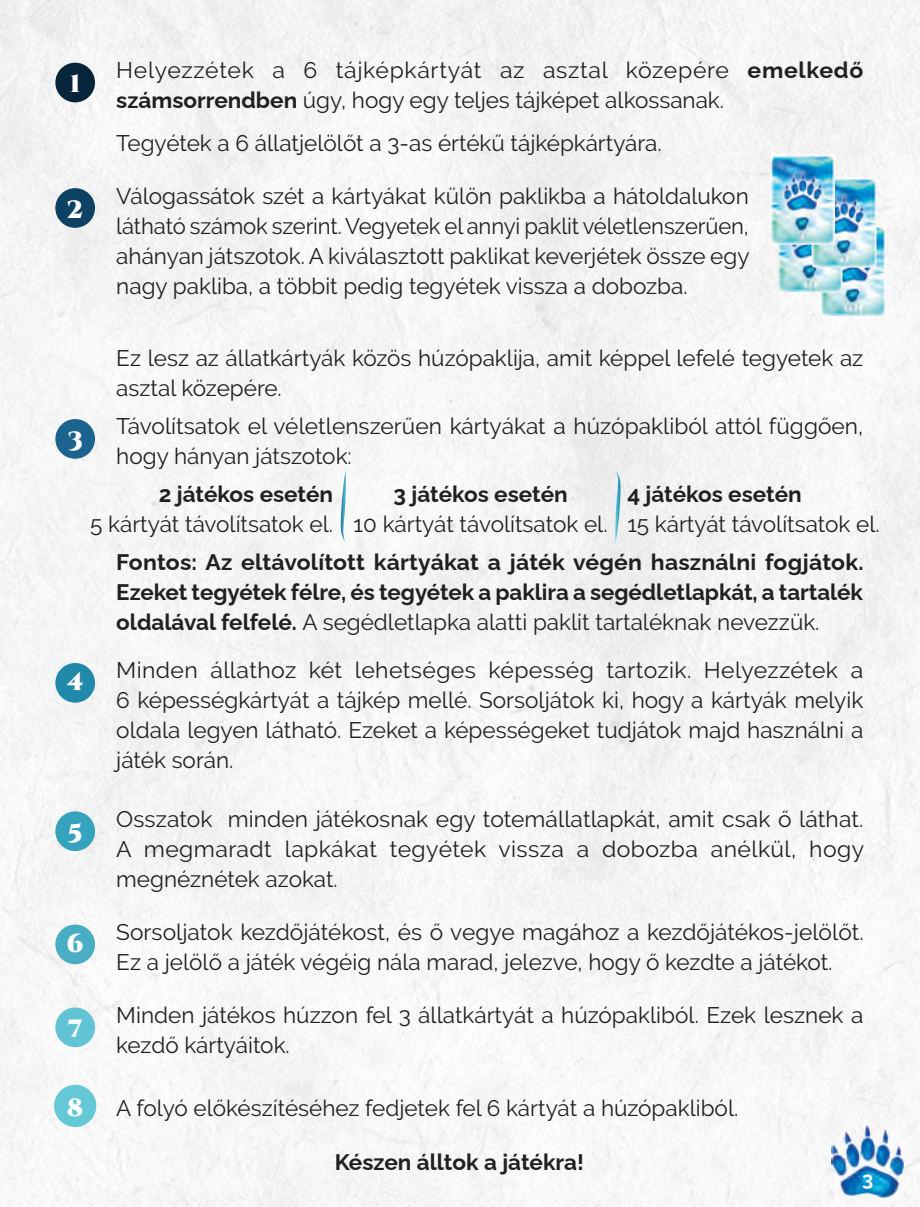
<style>
.page{position:relative;width:920px;height:1207px;background:#f6f5f5}
.page>*{position:absolute;margin:0;border:0;box-sizing:border-box;transform-origin:0 0}
.t1{font:900 25px "Cinzel";color:#fff}
.t2{font:22.5px/30px "Raleway";color:#231f20}
.t3{font:100 22.5px/30px "Raleway";color:#231f20;text-align:justify}
.t4{font:100 20px "Raleway";color:#fff}
.s1{font-weight:100}
.s2{font-weight:400}
</style>
<div class="page">
<div style="left:0;top:130px;width:190px;height:961px;background:#f6f6f6"></div>
<img style="left:820px;top:225px;width:65px;height:91px">
<img style="left:777px;top:245px;width:65px;height:47px">
<img style="left:811px;top:177px;width:65px;height:91px">
<img style="left:770px;top:154px;width:65px;height:91px">
<div style="left:55px;top:188px;width:40px;height:40px;background:#0e4265;border-radius:50%"></div>
<svg style="left:341px;top:470px;width:5px;height:72px"></svg>
<svg style="left:615px;top:470px;width:6px;height:72px"></svg>
<div style="left:55px;top:419px;width:40px;height:40px;background:#1c6390;border-radius:50%"></div>
<div style="left:55px;top:663px;width:40px;height:40px;background:#218aaa;border-radius:50%"></div>
<div style="left:55px;top:811px;width:40px;height:40px;background:#36a3be;border-radius:50%"></div>
<div style="left:55px;top:924px;width:40px;height:40px;background:#49adc4;border-radius:50%"></div>
<div style="left:55px;top:1007px;width:40px;height:40px;background:#61c3d4;border-radius:50%"></div>
<div style="left:55px;top:63px;width:40px;height:39px;background:#06243a;border-radius:50%"></div>
<div style="left:55px;top:1086px;width:40px;height:40px;background:#65c8d6;border-radius:50%"></div>
<div style="left:54px;top:1085px;width:42px;height:42px;border:2px solid #65c8d6;border-radius:50%"></div>
<img style="left:832px;top:1123px;width:71px;height:84px">
<p class="t1" style="left:70px;top:68px;width:12px">1</p>
<p class="t1" style="left:67px;top:193px;width:18px">2</p>
<p class="t2" style="left:116px;top:55px;width:748px">Helyezzétek a 6 tájképkártyát az asztal közepére <span class="s1">emelkedő számsorrendben</span> úgy, hogy egy teljes tájképet alkossanak.</p>
<p class="t2" style="left:116px;top:128px;width:547px">Tegyétek a 6 állatjelölőt a 3-as értékű tájképkártyára.</p>
<p class="t2" style="left:116px;top:181px;width:635px;text-align:justify">Válogassátok szét a kártyákat külön paklikba a hátoldalukon látható számok szerint. Vegyetek el annyi paklit véletlenszerűen, ahányan játszotok. A kiválasztott paklikat keverjétek össze egy nagy pakliba, a többit pedig tegyétek vissza a dobozba.</p>
<p class="t1" style="left:68px;top:424px;width:17px">3</p>
<p class="t2" style="left:116px;top:343px;width:748px">Ez lesz az állatkártyák közös húzópaklija, amit képpel lefelé tegyetek az asztal közepére.</p>
<p class="t2" style="left:116px;top:411px;width:748px">Távolítsatok el véletlenszerűen kártyákat a húzópakliból attól függően, hogy hányan játszotok:</p>
<p class="t3" style="left:159px;top:476px;width:176px">2 játékos esetén</p>
<p class="t2" style="left:90px;top:509px;width:244px">5 kártyát távolítsatok el.</p>
<p class="t3" style="left:393px;top:476px;width:176px">3 játékos esetén</p>
<p class="t2" style="left:354px;top:509px;width:255px">10 kártyát távolítsatok el.</p>
<p class="t3" style="left:627px;top:476px;width:176px">4 játékos esetén</p>
<p class="t2" style="left:627px;top:509px;width:254px">15 kártyát távolítsatok el.</p>
<p class="t3" style="left:116px;top:544px;width:749px">Fontos: Az eltávolított kártyákat a játék végén használni fogjátok.<br>Ezeket tegyétek félre, és tegyétek a paklira a segédletlapkát, a tartalék oldalával felfelé. <span class="s2">A segédletlapka alatti paklit tartaléknak nevezzük.</span></p>
<p class="t1" style="left:67px;top:666px;width:18px">4</p>
<p class="t2" style="left:116px;top:655px;width:748px;text-align:justify">Minden állathoz két lehetséges képesség tartozik. Helyezzétek a 6 képességkártyát a tájkép mellé. Sorsoljátok ki, hogy a kártyák melyik oldala legyen látható. Ezeket a képességeket tudjátok majd használni a játék során.</p>
<p class="t1" style="left:68px;top:816px;width:16px">5</p>
<p class="t1" style="left:67px;top:927px;width:18px">6</p>
<p class="t1" style="left:68px;top:1012px;width:16px">7</p>
<p class="t2" style="left:116px;top:804px;width:749px;text-align:justify">Osszatok minden játékosnak egy totemállatlapkát, amit csak ő láthat.<br>A megmaradt lapkákat tegyétek vissza a dobozba anélkül, hogy megnéznétek azokat.</p>
<p class="t2" style="left:116px;top:917px;width:749px">Sorsoljatok kezdőjátékost, és ő vegye magához a kezdőjátékos-jelölőt.<br>Ez a jelölő a játék végéig nála marad, jelezve, hogy ő kezdte a játékot.</p>
<p class="t2" style="left:116px;top:1000px;width:748px">Minden játékos húzzon fel 3 állatkártyát a húzópakliból. Ezek lesznek a kezdő kártyáitok.</p>
<p class="t1" style="left:67px;top:1091px;width:17px">8</p>
<p class="t2" style="left:116px;top:1093px;width:624px">A folyó előkészítéséhez fedjetek fel 6 kártyát a húzópakliból.</p>
<p class="t3" style="left:335px;top:1144px;width:251px">Készen álltok a játékra!</p>
<p class="t4" style="left:862px;top:1162px;width:13px">3</p>
</div>
